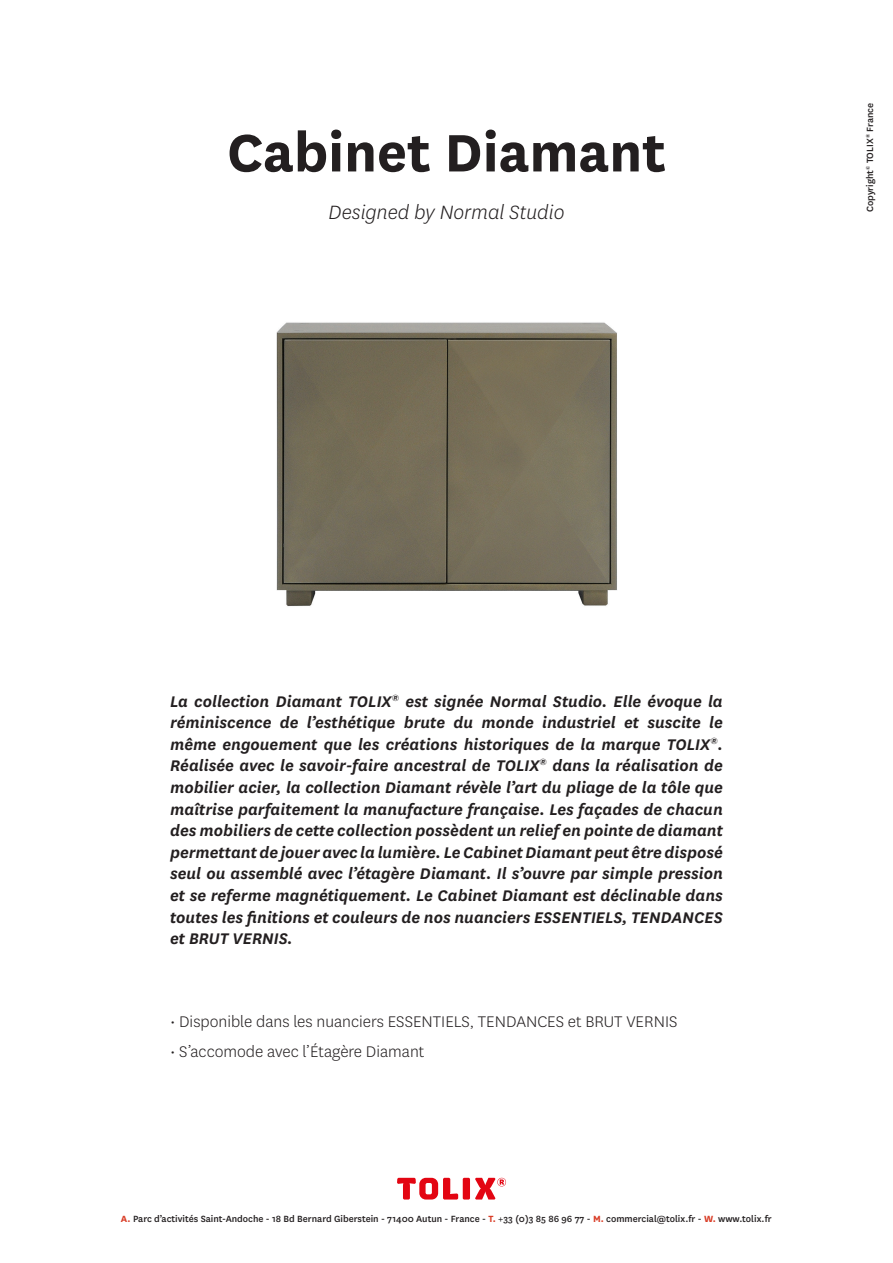
<style>
.page{position:relative;width:893px;height:1263px;background:#fff}
.page>*{position:absolute;margin:0;border:0;box-sizing:border-box;transform-origin:0 0}
.t1{font:700 61.5px "National";color:#231f20}
.t2{font:italic 300 22.5px "National";color:#231f20}
.t3{font:italic 600 18px/21.6px "National";color:#231f20;text-align:justify}
.t4{font:300 18px "National";color:#231f20}
.t5{font:500 10.5px "National";color:#231f20}
.s1{font-weight:700;color:#d93d27}
</style>
<div class="page">
<svg style="left:397px;top:1178px;width:109px;height:21px"></svg>
<img style="left:276px;top:322px;width:341px;height:285px">
<p class="t1" style="left:227px;top:109px;width:440px">Cabinet Diamant</p>
<p class="t2" style="left:328px;top:199px;width:237px">Designed by Normal Studio</p>
<p class="t5" style="left:863px;top:212px;width:111px;rotate:-90deg">Copyright<sup>©</sup> TOLIX<sup>®</sup> France</p>
<p class="t3" style="left:170px;top:689px;width:554px">La collection Diamant TOLIX<sup>®</sup> est signée Normal Studio. Elle évoque la réminiscence de l’esthétique brute du monde industriel et suscite le même engouement que les créations historiques de la marque TOLIX<sup>®</sup>.<br>Réalisée avec le savoir-faire ancestral de TOLIX<sup>®</sup> dans la réalisation de mobilier acier, la collection Diamant révèle l’art du pliage de la tôle que maîtrise parfaitement la manufacture française. Les façades de chacun des mobiliers de cette collection possèdent un relief en pointe de diamant permettant de jouer avec la lumière. Le Cabinet Diamant peut être disposé seul ou assemblé avec l’étagère Diamant. Il s’ouvre par simple pression et se referme magnétiquement. Le Cabinet Diamant est déclinable dans toutes les finitions et couleurs de nos nuanciers ESSENTIELS, TENDANCES et BRUT VERNIS.</p>
<p class="t4" style="left:170px;top:1010px;width:509px">• Disponible dans les nuanciers ESSENTIELS, TENDANCES et BRUT VERNIS</p>
<p class="t4" style="left:170px;top:1040px;width:256px">• S’accomode avec l’Étagère Diamant</p>
<p class="t5" style="left:121px;top:1211px;width:652px"><span class="s1">A.</span> Parc d’activités Saint-Andoche - 18 Bd Bernard Giberstein - 71400 Autun - France - <span class="s1">T.</span> +33 (0)3 85 86 96 77 - <span class="s1">M.</span> commercial@tolix.fr - <span class="s1">W.</span> www.tolix.fr</p>
</div>
